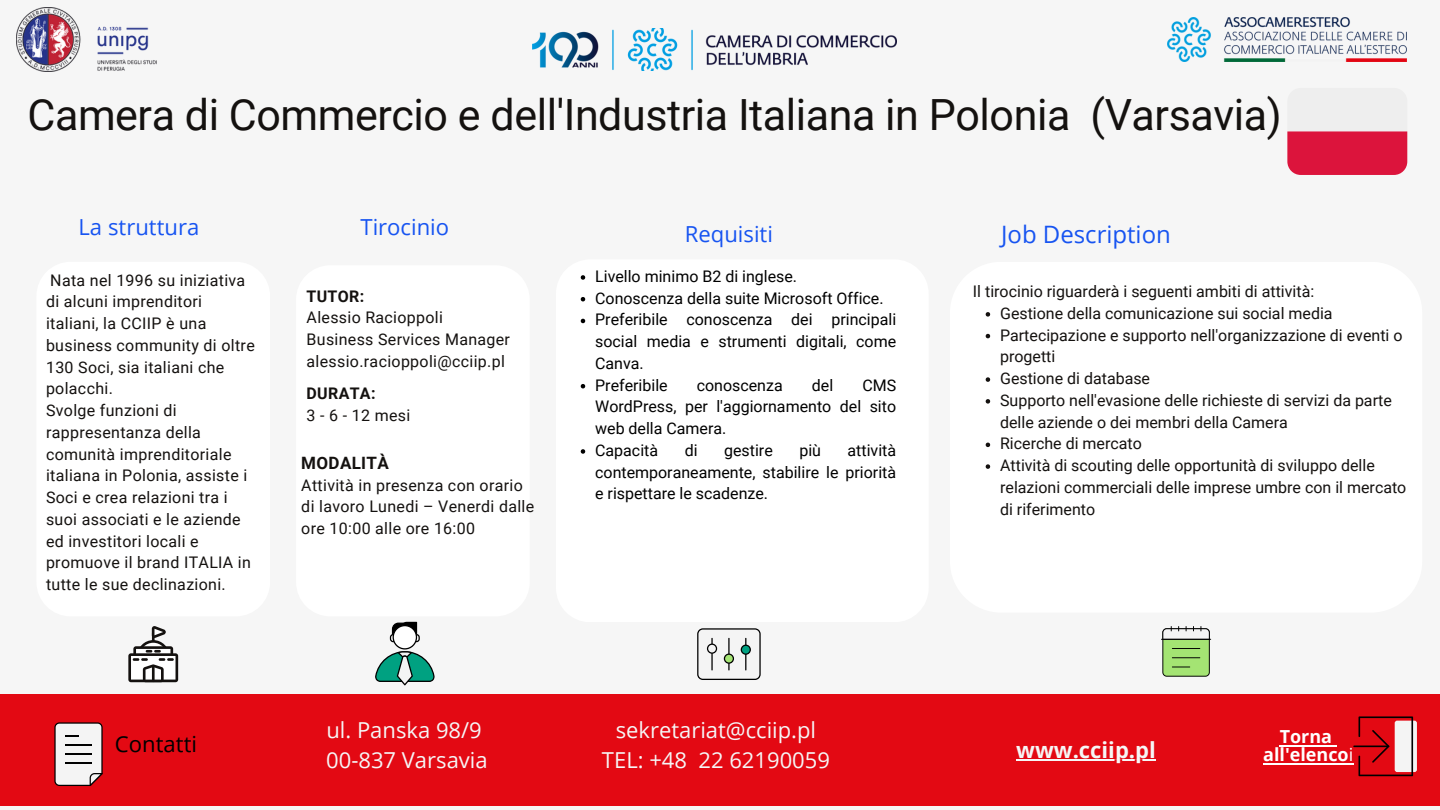
<style>
.page{position:relative;width:1440px;height:810px;background:#f6f6f6}
.page>*{position:absolute;margin:0;border:0;box-sizing:border-box;transform-origin:0 0}
.t1{font:43px "Roboto";letter-spacing:-.01em;color:#14110f}
.t2{font:24px "Open Sans";color:#1754f1}
.t3{font:22.1px "Open Sans";color:#1754f1}
.t4{font:22.1px "Open Sans";color:#000}
.t5{font:22px/30.8px "Open Sans";color:#f6f6f6}
.t6{font:700 22px "Open Sans";color:#f6f6f6}
.t7{font:700 18px/18px "Open Sans";color:#fff;text-align:center}
.t8{font:700 17px "Roboto";letter-spacing:.02em;color:#14110f}
.t9{font:16px/21.8px "Roboto";letter-spacing:.02em;color:#14110f}
.t10{font:16px/21.8px "Roboto";color:#14110f}
.t11{font:16px/21.8px "Roboto";color:#000;text-align:justify}
.t12{font:700 16px "Roboto";letter-spacing:.02em;color:#14110f}
.s1{font-weight:400}
</style>
<div class="page">
<div style="left:36px;top:262px;width:234px;height:354px;background:#fff;border-radius:34px"></div>
<div style="left:950px;top:262px;width:472px;height:351px;background:#fff;border-radius:51px"></div>
<div style="left:556px;top:259px;width:373px;height:363px;background:#fff;border-radius:34px"></div>
<div style="left:296px;top:265px;width:234px;height:351px;background:#fff;border-radius:34px"></div>
<div style="left:1px;top:694px;width:1439px;height:112px;background:#e30913"></div>
<svg style="left:375px;top:622px;width:60px;height:63px"></svg>
<svg style="left:128px;top:626px;width:50px;height:56px"></svg>
<svg style="left:697px;top:628px;width:64px;height:52px"></svg>
<hr style="left:1161px;top:639px;width:50px;height:1px;background:#000">
<svg style="left:1162px;top:626px;width:48px;height:50px"></svg>
<svg style="left:54px;top:722px;width:48px;height:64px;background:#cfc7c7"></svg>
<img style="left:1168px;top:18px;width:239px;height:43px">
<img style="left:17px;top:8px;width:139px;height:63px">
<div style="left:1287px;top:131px;width:120px;height:44px;background:#dc143c"></div>
<svg style="left:581px;top:275px;width:4px;height:5px"></svg>
<svg style="left:581px;top:297px;width:4px;height:4px"></svg>
<svg style="left:581px;top:319px;width:4px;height:4px"></svg>
<svg style="left:581px;top:384px;width:4px;height:4px"></svg>
<svg style="left:581px;top:449px;width:4px;height:5px"></svg>
<div style="left:1395px;top:721px;width:22px;height:51px;background:linear-gradient(to bottom,#e9e9e9,#e9e9e9);border-radius:2px"></div>
<hr style="left:1353px;top:746px;width:36px;height:1px;background:#000">
<svg style="left:1359px;top:716px;width:54px;height:60px"></svg>
<hr style="left:1280px;top:745px;width:52px;height:1px;background:#fff">
<hr style="left:1263px;top:763px;width:86px;height:1px;background:#fff">
<svg style="left:986px;top:312px;width:4px;height:5px"></svg>
<svg style="left:986px;top:334px;width:4px;height:4px"></svg>
<svg style="left:986px;top:377px;width:4px;height:5px"></svg>
<svg style="left:986px;top:399px;width:4px;height:5px"></svg>
<svg style="left:986px;top:443px;width:4px;height:4px"></svg>
<svg style="left:986px;top:464px;width:4px;height:5px"></svg>
<hr style="left:1016px;top:760px;width:140px;height:1px;background:#f6f6f6">
<img style="left:532px;top:29px;width:364px;height:42px">
<h3 class="t1" style="left:28px;top:90px;width:1256px">Camera di Commercio e dell'Industria Italiana in Polonia (Varsavia)</h3>
<p class="t3" style="left:79px;top:212px;width:122px">La struttura</p>
<p class="t3" style="left:360px;top:212px;width:90px">Tirocinio</p>
<p class="t3" style="left:685px;top:218px;width:90px">Requisiti</p>
<h3 class="t9" style="left:46px;top:269px;width:210px">Nata nel 1996 su iniziativa di alcuni imprenditori italiani, la CCIIP è una business community di oltre<br>130 Soci, sia italiani che polacchi.</h3>
<h3 class="t9" style="left:46px;top:400px;width:206px">Svolge funzioni di rappresentanza della comunità imprenditoriale italiana in Polonia, assiste i<br>Soci e crea relazioni tra i suoi associati e le aziende ed investitori locali e promuove il brand ITALIA in tutte le sue declinazioni.</h3>
<p class="t12" style="left:307px;top:287px;width:59px">TUTOR:</p>
<p class="t9" style="left:307px;top:307px;width:138px">Alessio Racioppoli</p>
<p class="t9" style="left:307px;top:329px;width:205px">Business Services Manager</p>
<p class="t9" style="left:307px;top:350px;width:200px">alessio.racioppoli@cciip.pl</p>
<p class="t12" style="left:307px;top:384px;width:70px">DURATA:</p>
<p class="t9" style="left:307px;top:404px;width:105px">3-6-12mesi</p>
<p class="t8" style="left:301px;top:453px;width:89px">MODALITÀ</p>
<p class="t9" style="left:301px;top:474px;width:234px">Attività in presenza con orario di lavoro Lunedi – Venerdi dalle ore 10:00 alle ore 16:00</p>
<p class="t11" style="left:595px;top:266px;width:204px">Livello minimo B2 di inglese.</p>
<p class="t11" style="left:595px;top:287px;width:290px">Conoscenza della suite Microsoft Office.</p>
<p class="t11" style="left:595px;top:309px;width:303px">Preferibile conoscenza dei principali social media e strumenti digitali, come Canva.</p>
<h1 class="t11" style="left:595px;top:374px;width:74px">Preferibile</h1>
<h1 class="t11" style="left:697px;top:374px;width:87px">conoscenza</h1>
<h1 class="t11" style="left:812px;top:374px;width:23px">del</h1>
<h1 class="t11" style="left:595px;top:374px;width:303px;text-indent:267px">CMS WordPress, per l'aggiornamento del sito web della Camera.</h1>
<p class="t11" style="left:595px;top:440px;width:64px">Capacità</p>
<p class="t11" style="left:685px;top:440px;width:14px">di</p>
<p class="t11" style="left:724px;top:440px;width:50px">gestire</p>
<p class="t11" style="left:799px;top:440px;width:23px">più</p>
<p class="t11" style="left:595px;top:440px;width:303px;text-indent:252px">attività contemporaneamente, stabilire le priorità e rispettare le scadenze.</p>
<p class="t4" style="left:115px;top:728px;width:84px">Contatti</p>
<p class="t5" style="left:326px;top:714px;width:163px">ul. Panska 98/9<br>00-837 Varsavia</p>
<p class="t5" style="left:602px;top:714px;width:230px;text-align:center">sekretariat@cciip.pl<br>TEL: +48 22 62190059</p>
<p class="t2" style="left:1001px;top:217px;width:171px">Job Description</p>
<p class="t10" style="left:973px;top:281px;width:343px">Il tirocinio riguarderà i seguenti ambiti di attività:</p>
<p class="t10" style="left:1000px;top:302px;width:334px">Gestione della comunicazione sui social media</p>
<p class="t10" style="left:1000px;top:324px;width:404px">Partecipazione e supporto nell'organizzazione di eventi o progetti</p>
<p class="t10" style="left:1000px;top:368px;width:152px">Gestione di database</p>
<p class="t10" style="left:1000px;top:389px;width:393px">Supporto nell'evasione delle richieste di servizi da parte delle aziende o dei membri della Camera</p>
<p class="t10" style="left:1000px;top:433px;width:143px">Ricerche di mercato</p>
<p class="t10" style="left:1000px;top:455px;width:408px">Attività di scouting delle opportunità di sviluppo delle relazioni commerciali delle imprese umbre con il mercato di riferimento</p>
<p class="t6" style="left:1016px;top:735px;width:141px">www.cciip.pl</p>
<h3 class="t7" style="left:1263px;top:727px;width:92px">Torna all'elenco<span class="s1">i</span></h3>
</div>
